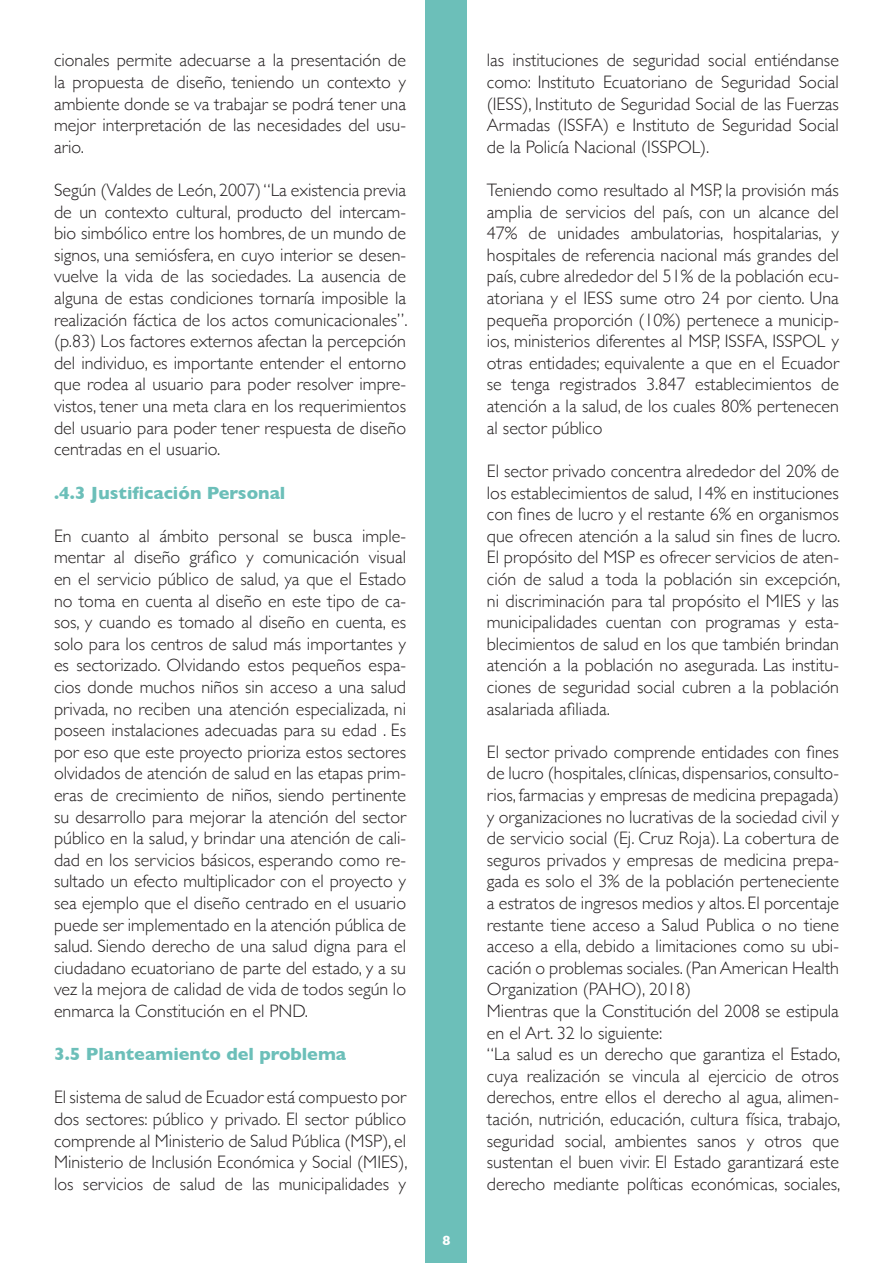
<style>
.page{position:relative;width:893px;height:1263px;background:#fff}
.page>*{position:absolute;margin:0;border:0;box-sizing:border-box;transform-origin:0 0}
.t1{font:300 18px/21.6px "Gill Sans";color:#231f20;text-align:justify}
.t2{font:700 18px "Gill Sans";color:#6cbfb9}
.t3{font:700 13.5px "Gill Sans";color:#fff}
</style>
<div class="page">
<div style="left:426px;top:1px;width:41px;height:1262px;background:#6cbfb9"></div>
<p class="t1" style="left:54px;top:49px;width:354px">cionales permite adecuarse a la presentación de la propuesta de diseño, teniendo un contexto y ambiente donde se va trabajar se podrá tener una mejor interpretación de las necesidades del usu&shy;ario.</p>
<p class="t1" style="left:54px;top:179px;width:355px">Según (Valdes de León, 2007) “La existencia previa de un contexto cultural, producto del intercam&shy;bio simbólico entre los hombres, de un mundo de signos, una semiósfera, en cuyo interior se desen&shy;vuelve la vida de las sociedades. La ausencia de alguna de estas condiciones tornaría imposible la realización fáctica de los actos comunicacionales”. (p.83) Los factores externos afectan la percepción del individuo, es importante entender el entorno que rodea al usuario para poder resolver impre&shy;vistos, tener una meta clara en los requerimientos del usuario para poder tener respuesta de diseño centradas en el usuario.</p>
<p class="t2" style="left:54px;top:478px;width:233px">.4.3 Justificación Personal</p>
<p class="t1" style="left:54px;top:524px;width:354px">En cuanto al ámbito personal se busca imple&shy;mentar al diseño gráfico y comunicación visual en el servicio público de salud, ya que el Estado no toma en cuenta al diseño en este tipo de ca&shy;sos, y cuando es tomado al diseño en cuenta, es solo para los centros de salud más importantes y es sectorizado. Olvidando estos pequeños espa&shy;cios donde muchos niños sin acceso a una salud privada, no reciben una atención especializada, ni poseen instalaciones adecuadas para su edad . Es por eso que este proyecto prioriza estos sectores olvidados de atención de salud en las etapas prim&shy;eras de crecimiento de niños, siendo pertinente su desarrollo para mejorar la atención del sector público en la salud, y brindar una atención de cali&shy;dad en los servicios básicos, esperando como re&shy;sultado un efecto multiplicador con el proyecto y sea ejemplo que el diseño centrado en el usuario puede ser implementado en la atención pública de salud. Siendo derecho de una salud digna para el ciudadano ecuatoriano de parte del estado, y a su vez la mejora de calidad de vida de todos según lo enmarca la Constitución en el PND.</p>
<p class="t2" style="left:54px;top:1040px;width:294px">3.5 Planteamiento del problema</p>
<p class="t1" style="left:54px;top:1086px;width:355px">El sistema de salud de Ecuador está compuesto por dos sectores: público y privado. El sector público comprende al Ministerio de Salud Pública (MSP), el Ministerio de Inclusión Económica y Social (MIES), los servicios de salud de las municipalidades y</p>
<p class="t3" style="left:442px;top:1230px;width:10px">8</p>
<p class="t1" style="left:487px;top:49px;width:354px">las instituciones de seguridad social entiéndanse como: Instituto Ecuatoriano de Seguridad Social (IESS), Instituto de Seguridad Social de las Fuerzas Armadas (ISSFA) e Instituto de Seguridad Social de la Policía Nacional (ISSPOL).</p>
<p class="t1" style="left:487px;top:179px;width:354px">Teniendo como resultado al MSP, la provisión más amplia de servicios del país, con un alcance del 47% de unidades ambulatorias, hospitalarias, y hospitales de referencia nacional más grandes del país, cubre alrededor del 51% de la población ecu&shy;atoriana y el IESS sume otro 24 por ciento. Una pequeña proporción (10%) pertenece a municip&shy;ios, ministerios diferentes al MSP, ISSFA, ISSPOL y otras entidades; equivalente a que en el Ecuador se tenga registrados 3.847 establecimientos de atención a la salud, de los cuales 80% pertenecen al sector público</p>
<p class="t1" style="left:487px;top:459px;width:355px">El sector privado concentra alrededor del 20% de los establecimientos de salud, 14% en instituciones con fines de lucro y el restante 6% en organismos que ofrecen atención a la salud sin fines de lucro.<br>El propósito del MSP es ofrecer servicios de aten&shy;ción de salud a toda la población sin excepción, ni discriminación para tal propósito el MIES y las municipalidades cuentan con programas y esta&shy;blecimientos de salud en los que también brindan atención a la población no asegurada. Las institu&shy;ciones de seguridad social cubren a la población asalariada afiliada.</p>
<p class="t1" style="left:487px;top:740px;width:355px;text-align:left">El sector privado comprende entidades con fines de lucro (hospitales, clínicas, dispensarios, consulto&shy;rios, farmacias y empresas de medicina prepagada) y organizaciones no lucrativas de la sociedad civil y de servicio social (Ej. Cruz Roja). La cobertura de seguros privados y empresas de medicina prepa&shy;gada es solo el 3% de la población perteneciente a estratos de ingresos medios y altos. El porcentaje restante tiene acceso a Salud Publica o no tiene acceso a ella, debido a limitaciones como su ubi&shy;cación o problemas sociales. (Pan American Health Organization (PAHO), 2018)<br>Mientras que la Constitución del 2008 se estipula en el Art. 32 lo siguiente:<br>“La salud es un derecho que garantiza el Estado, cuya realización se vincula al ejercicio de otros derechos, entre ellos el derecho al agua, alimen&shy;tación, nutrición, educación, cultura física, trabajo, seguridad social, ambientes sanos y otros que sustentan el buen vivir. El Estado garantizará este derecho mediante políticas económicas, sociales,</p>
</div>
